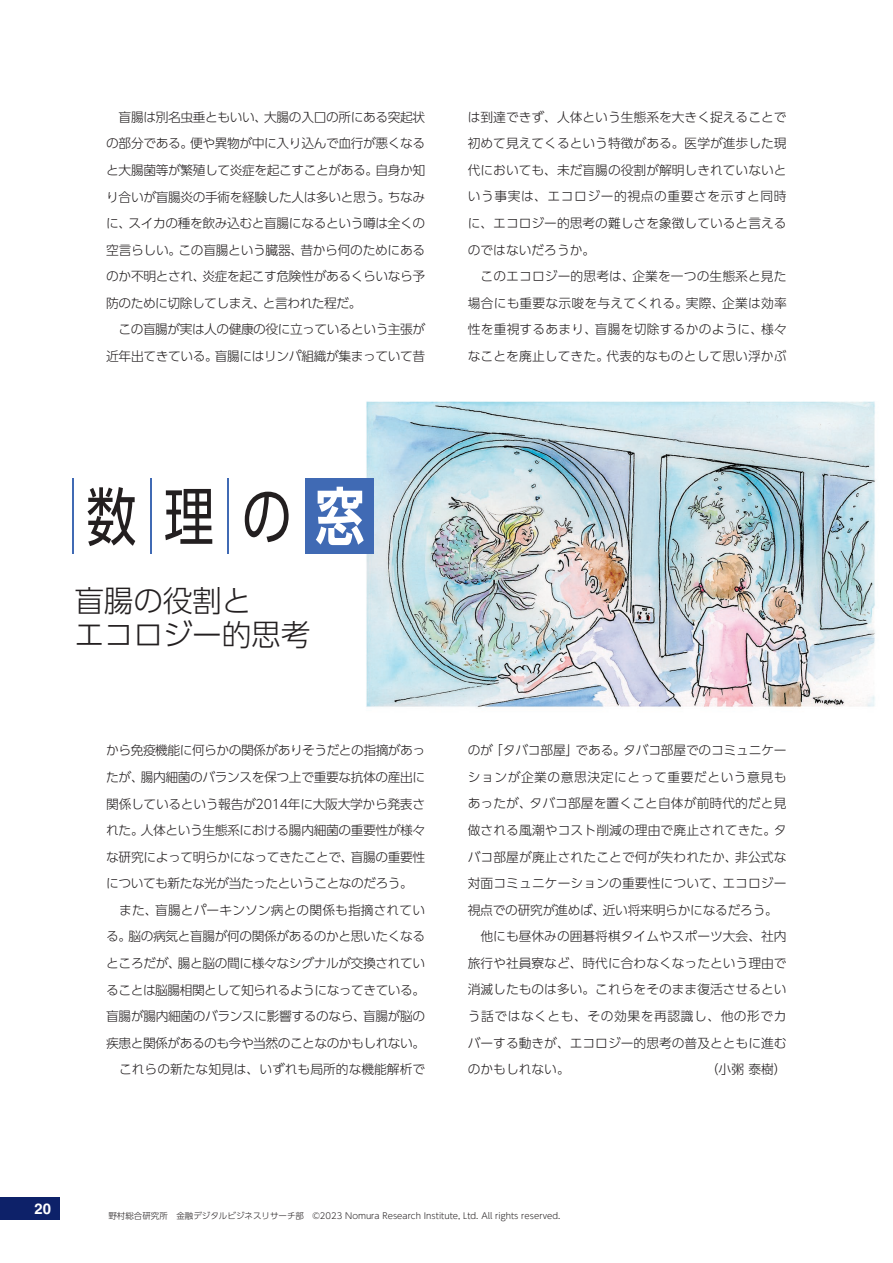
<style>
.page{position:relative;width:893px;height:1263px;background:#fff}
.page>*{position:absolute;margin:0;border:0;box-sizing:border-box;transform-origin:0 0}
.t1{font:300 29.7px/34px "UD Shin Go Pro";letter-spacing:-.01em;color:#231f20}
.t2{font:700 14.85px "Helvetica LT Std";color:#fff}
.t3{font:300 12.75px/26.5px "UD Shin Go Pro";letter-spacing:-.02em;color:#231f20}
.t4{font:300 12.75px/26.5px "UD Shin Go Pro";color:#231f20}
.t5{font:300 12.75px/26.5px "UD Shin Go Pro";letter-spacing:.01em;color:#231f20}
.t6{font:300 8.55px "UD Shin Go Pro";color:#231f20}
</style>
<div class="page">
<img style="left:366px;top:401px;width:509px;height:307px">
<hr style="left:72px;top:478px;width:2px;height:76px;background:#406ab4">
<hr style="left:150px;top:478px;width:1px;height:76px;background:#406ab4">
<hr style="left:227px;top:478px;width:2px;height:76px;background:#406ab4">
<div style="left:305px;top:478px;width:69px;height:76px;background:#406ab4"></div>
<svg style="left:88px;top:487px;width:47px;height:59px"></svg>
<svg style="left:165px;top:489px;width:47px;height:55px"></svg>
<svg style="left:245px;top:492px;width:44px;height:50px"></svg>
<svg style="left:316px;top:487px;width:48px;height:58px"></svg>
<div style="left:0;top:1197px;width:60px;height:23px;background:#0d2169"></div>
<p class="t3" style="left:106px;top:103px;width:320px">　盲腸は別名虫垂ともいい、大腸の入口の所にある突起状の部分である。便や異物が中に入り込んで血行が悪くなると大腸菌等が繁殖して炎症を起こすことがある。自身か知り合いが盲腸炎の手術を経験した人は多いと思う。ちなみに、スイカの種を飲み込むと盲腸になるという噂は全くの空言らしい。この盲腸という臓器、昔から何のためにあるのか不明とされ、炎症を起こす危険性があるくらいなら予防のために切除してしまえ、と言われた程だ。<br>　この盲腸が実は人の健康の役に立っているという主張が近年出てきている。盲腸にはリンパ組織が集まっていて昔</p>
<p class="t5" style="left:468px;top:103px;width:320px">は到達できず、人体という生態系を大きく捉えることで初めて見えてくるという特徴がある。医学が進歩した現代においても、未だ盲腸の役割が解明しきれていないという事実は、エコロジー的視点の重要さを示すと同時に、エコロジー的思考の難しさを象徴していると言えるのではないだろうか。<br>　このエコロジー的思考は、企業を一つの生態系と見た場合にも重要な示唆を与えてくれる。実際、企業は効率性を重視するあまり、盲腸を切除するかのように、様々なことを廃止してきた。代表的なものとして思い浮かぶ</p>
<h1 class="t1" style="left:74px;top:583px;width:238px">盲腸の役割と<br>エコロジー的思考</h1>
<p class="t3" style="left:106px;top:737px;width:320px">から免疫機能に何らかの関係がありそうだとの指摘があったが、腸内細菌のバランスを保つ上で重要な抗体の産出に関係しているという報告が2014年に大阪大学から発表された。人体という生態系における腸内細菌の重要性が様々な研究によって明らかになってきたことで、盲腸の重要性についても新たな光が当たったということなのだろう。　また、盲腸とパーキンソン病との関係も指摘されている。脳の病気と盲腸が何の関係があるのかと思いたくなるところだが、腸と脳の間に様々なシグナルが交換されていることは脳腸相関として知られるようになってきている。盲腸が腸内細菌のバランスに影響するのなら、盲腸が脳の疾患と関係があるのも今や当然のことなのかもしれない。　これらの新たな知見は、いずれも局所的な機能解析で</p>
<p class="t4" style="left:468px;top:737px;width:320px">のが「タバコ部屋」である。タバコ部屋でのコミュニケーションが企業の意思決定にとって重要だという意見もあったが、タバコ部屋を置くこと自体が前時代的だと見做される風潮やコスト削減の理由で廃止されてきた。タバコ部屋が廃止されたことで何が失われたか、非公式な対面コミュニケーションの重要性について、エコロジー視点での研究が進めば、近い将来明らかになるだろう。　他にも昼休みの囲碁将棋タイムやスポーツ大会、社内旅行や社員寮など、時代に合わなくなったという理由で消滅したものは多い。これらをそのまま復活させるという話ではなくとも、その効果を再認識し、他の形でカバーする動きが、エコロジー的思考の普及とともに進むのかもしれない。</p>
<p class="t3" style="left:706px;top:1056px;width:82px">（小粥泰樹）</p>
<p class="t2" style="left:34px;top:1199px;width:18px">20</p>
<p class="t6" style="left:108px;top:1209px;width:453px">野村総合研究所　金融デジタルビジネスリサーチ部　©2023 Nomura Research Institute, Ltd. All rights reserved.</p>
</div>
